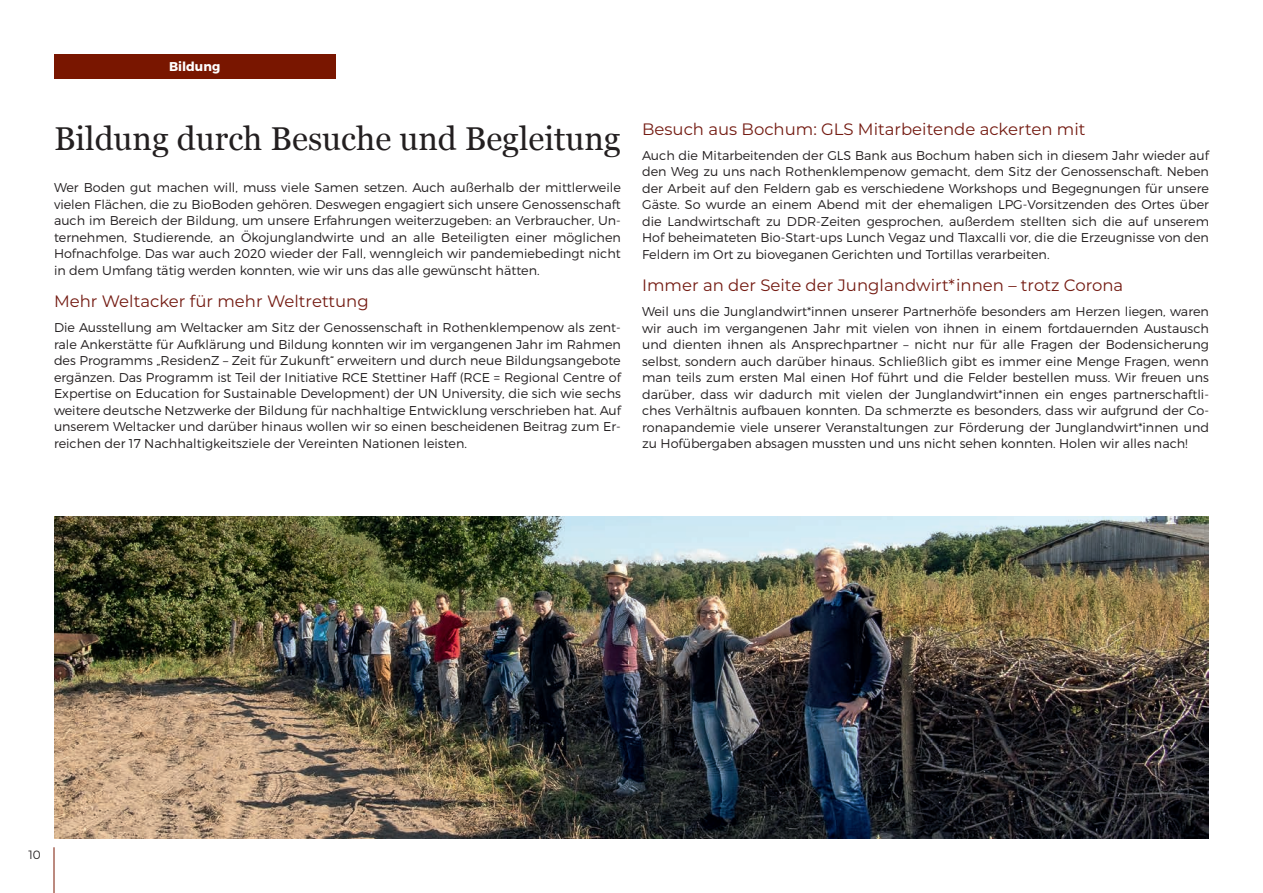
<style>
.page{position:relative;width:1263px;height:893px;background:#fff}
.page>*{position:absolute;margin:0;border:0;box-sizing:border-box;transform-origin:0 0}
.t1{font:33px "Georgia";color:#231f20}
.t2{font:16.5px "Montserrat";color:#741b12}
.t3{font:300 12.75px/16.5px "Montserrat";color:#231f20;text-align:justify}
.t4{font:700 12.75px "Montserrat";color:#fff}
.t5{font:12px "Montserrat";color:#231f20}
</style>
<div class="page">
<hr style="left:54px;top:847px;width:1px;height:46px;background:#791600">
<img style="left:54px;top:516px;width:1155px;height:323px">
<div style="left:54px;top:54px;width:282px;height:24px;background:#791600"></div>
<p class="t4" style="left:169px;top:58px;width:53px">Bildung</p>
<h1 class="t1" style="left:54px;top:115px;width:568px">Bildung durch Besuche und Begleitung</h1>
<p class="t3" style="left:54px;top:179px;width:568px">Wer Boden gut machen will, muss viele Samen setzen. Auch außerhalb der mittlerweile vielen Flächen, die zu BioBoden gehören. Deswegen engagiert sich unsere Genossenschaft auch im Bereich der Bildung, um unsere Erfahrungen weiterzugeben: an Verbraucher, Un&shy;ternehmen, Studierende, an Ökojunglandwirte und an alle Beteiligten einer möglichen Hofnachfolge. Das war auch 2020 wieder der Fall, wenngleich wir pandemiebedingt nicht in dem Umfang tätig werden konnten, wie wir uns das alle gewünscht hätten.</p>
<p class="t2" style="left:54px;top:290px;width:316px">Mehr Weltacker für mehr Weltrettung</p>
<p class="t3" style="left:54px;top:319px;width:568px">Die Ausstellung am Weltacker am Sitz der Genossenschaft in Rothenklempenow als zent&shy;rale Ankerstätte für Aufklärung und Bildung konnten wir im vergangenen Jahr im Rahmen des Programms „ResidenZ – Zeit für Zukunft“ erweitern und durch neue Bildungsangebote ergänzen. Das Programm ist Teil der Initiative RCE Stettiner Haff (RCE = Regional Centre of Expertise on Education for Sustainable Development) der UN University, die sich wie sechs weitere deutsche Netzwerke der Bildung für nachhaltige Entwicklung verschrieben hat. Auf unserem Weltacker und darüber hinaus wollen wir so einen bescheidenen Beitrag zum Er&shy;reichen der 17 Nachhaltigkeitsziele der Vereinten Nationen leisten.</p>
<p class="t2" style="left:642px;top:117px;width:445px">Besuch aus Bochum: GLS Mitarbeitende ackerten mit</p>
<p class="t3" style="left:642px;top:147px;width:568px">Auch die Mitarbeitenden der GLS Bank aus Bochum haben sich in diesem Jahr wieder auf den Weg zu uns nach Rothenklempenow gemacht, dem Sitz der Genossenschaft. Neben der Arbeit auf den Feldern gab es verschiedene Workshops und Begegnungen für unsere Gäste. So wurde an einem Abend mit der ehemaligen LPG-Vorsitzenden des Ortes über die Landwirtschaft zu DDR-Zeiten gesprochen, außerdem stellten sich die auf unserem Hof beheimateten Bio-Start-ups Lunch Vegaz und Tlaxcalli vor, die die Erzeugnisse von den Feldern im Ort zu bioveganen Gerichten und Tortillas verarbeiten.</p>
<p class="t2" style="left:642px;top:274px;width:483px">Immer an der Seite der Junglandwirt*innen – trotz Corona</p>
<p class="t3" style="left:642px;top:303px;width:568px">Weil uns die Junglandwirt*innen unserer Partnerhöfe besonders am Herzen liegen, waren wir auch im vergangenen Jahr mit vielen von ihnen in einem fortdauernden Austausch und dienten ihnen als Ansprechpartner – nicht nur für alle Fragen der Bodensicherung selbst, sondern auch darüber hinaus. Schließlich gibt es immer eine Menge Fragen, wenn man teils zum ersten Mal einen Hof führt und die Felder bestellen muss. Wir freuen uns darüber, dass wir dadurch mit vielen der Junglandwirt*innen ein enges partnerschaftli&shy;ches Verhältnis aufbauen konnten. Da schmerzte es besonders, dass wir aufgrund der Co&shy;ronapandemie viele unserer Veranstaltungen zur Förderung der Junglandwirt*innen und zu Hofübergaben absagen mussten und uns nicht sehen konnten. Holen wir alles nach!</p>
<p class="t5" style="left:28px;top:846px;width:14px">10</p>
</div>
